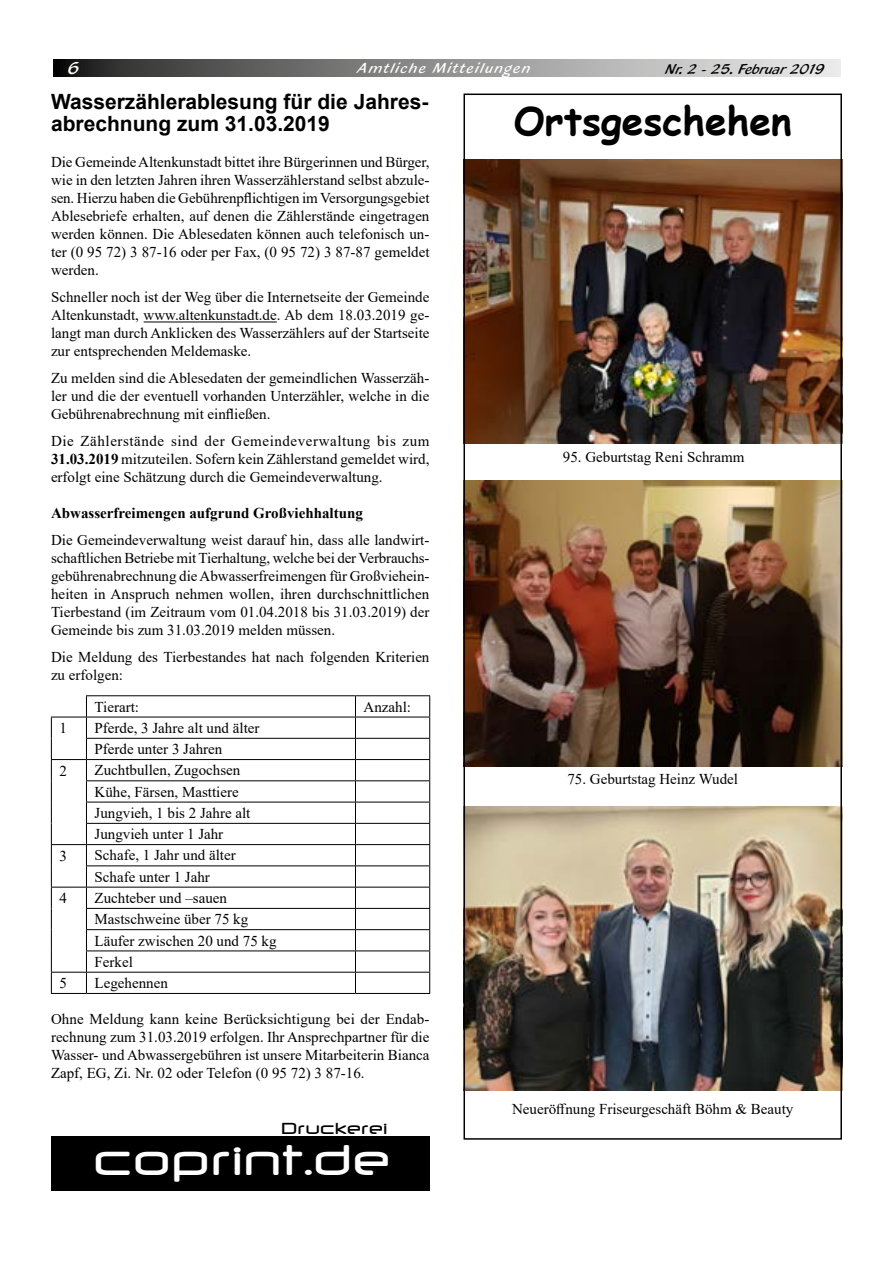
<style>
.page{position:relative;width:893px;height:1263px;background:#fff}
.page>*{position:absolute;margin:0;border:0;box-sizing:border-box;transform-origin:0 0}
.Burgkunstadt_text{font:500 48px "Neuropol";color:#fff}
.Burgkunstadt_text-2{font:700 39px "Comic Sans MS";color:#000}
.Überschr__klein{font:700 21px/22.5px "Arial";color:#000}
.t1{font:18px "Blacklight D";color:#fff}
.Burgkunstadt_text-3{font:500 17.85px "Neuropol";color:#000}
.Burgkunstadt_text-4{font:15px/18px "Times New Roman";color:#000;text-align:justify}
.Burgkunstadt_text-5{font:700 15px "Times New Roman";color:#000}
.t2{font:15px "Blacklight D";letter-spacing:.1em;color:#fff}
.t3{font:15px "Blacklight D";color:#000}
.s1{font-weight:700}
</style>
<div class="page">
<svg style="left:53px;top:59px;width:788px;height:18px;background:#8c8c8b"></svg>
<hr style="left:144px;top:322px;width:133px;height:1px;background:#000">
<hr style="left:86px;top:695px;width:269px;height:1px;background:#000">
<hr style="left:355px;top:695px;width:75px;height:1px;background:#000">
<hr style="left:51px;top:717px;width:35px;height:1px;background:#000">
<hr style="left:86px;top:717px;width:269px;height:1px;background:#000">
<hr style="left:355px;top:717px;width:75px;height:1px;background:#000">
<hr style="left:86px;top:738px;width:269px;height:1px;background:#000">
<hr style="left:355px;top:738px;width:75px;height:1px;background:#000">
<hr style="left:51px;top:759px;width:35px;height:1px;background:#000">
<hr style="left:86px;top:759px;width:269px;height:1px;background:#000">
<hr style="left:355px;top:759px;width:75px;height:1px;background:#000">
<hr style="left:86px;top:780px;width:269px;height:1px;background:#000">
<hr style="left:355px;top:780px;width:75px;height:1px;background:#000">
<hr style="left:86px;top:802px;width:269px;height:1px;background:#000">
<hr style="left:355px;top:802px;width:75px;height:1px;background:#000">
<hr style="left:86px;top:823px;width:269px;height:1px;background:#000">
<hr style="left:355px;top:823px;width:75px;height:1px;background:#000">
<hr style="left:51px;top:844px;width:35px;height:1px;background:#000">
<hr style="left:86px;top:844px;width:269px;height:1px;background:#000">
<hr style="left:355px;top:844px;width:75px;height:1px;background:#000">
<hr style="left:86px;top:865px;width:269px;height:1px;background:#000">
<hr style="left:355px;top:865px;width:75px;height:1px;background:#000">
<hr style="left:51px;top:887px;width:35px;height:1px;background:#000">
<hr style="left:86px;top:887px;width:269px;height:1px;background:#000">
<hr style="left:355px;top:887px;width:75px;height:1px;background:#000">
<hr style="left:86px;top:908px;width:269px;height:1px;background:#000">
<hr style="left:355px;top:908px;width:75px;height:1px;background:#000">
<hr style="left:86px;top:929px;width:269px;height:1px;background:#000">
<hr style="left:355px;top:929px;width:75px;height:1px;background:#000">
<hr style="left:86px;top:950px;width:269px;height:1px;background:#000">
<hr style="left:355px;top:950px;width:75px;height:1px;background:#000">
<hr style="left:51px;top:972px;width:35px;height:1px;background:#000">
<hr style="left:86px;top:972px;width:269px;height:1px;background:#000">
<hr style="left:355px;top:972px;width:75px;height:1px;background:#000">
<hr style="left:51px;top:993px;width:35px;height:1px;background:#000">
<hr style="left:86px;top:993px;width:269px;height:1px;background:#000">
<hr style="left:355px;top:993px;width:75px;height:1px;background:#000">
<svg style="left:51px;top:717px;width:1px;height:276px"></svg>
<svg style="left:86px;top:696px;width:1px;height:297px"></svg>
<svg style="left:355px;top:696px;width:1px;height:297px"></svg>
<svg style="left:429px;top:696px;width:1px;height:297px"></svg>
<img style="left:466px;top:480px;width:373px;height:286px">
<img style="left:466px;top:159px;width:377px;height:285px">
<img style="left:466px;top:807px;width:373px;height:283px">
<div style="left:463px;top:94px;width:379px;height:1046px;border:2px solid #000"></div>
<div style="left:51px;top:1136px;width:378px;height:54px;background:#000"></div>
<p class="t1" style="left:68px;top:57px;width:13px">6</p>
<p class="t2" style="left:358px;top:59px;width:174px">Amtliche Mitteilungen</p>
<p class="t3" style="left:666px;top:60px;width:161px">Nr. 2 - 25. Februar 2019</p>
<p class="Überschr__klein" style="left:51px;top:90px;width:379px">Wasserzählerablesung für die Jahres&shy;abrechnung zum 31.03.2019</p>
<p class="Burgkunstadt_text-4" style="left:51px;top:153px;width:380px">Die Gemeinde Altenkunstadt bittet ihre Bürgerinnen und Bürger, wie in den letzten Jahren ihren Wasserzählerstand selbst abzule&shy;sen. Hierzu haben die Gebührenpflichtigen im Versorgungsgebiet Ablesebriefe erhalten, auf denen die Zählerstände eingetragen werden können. Die Ablesedaten können auch telefonisch un&shy;ter (0 95 72) 3 87-16 oder per Fax, (0 95 72) 3 87-87 gemeldet werden.</p>
<p class="Burgkunstadt_text-4" style="left:51px;top:288px;width:380px">Schneller noch ist der Weg über die Internetseite der Gemeinde Altenkunstadt, www.altenkunstadt.de. Ab dem 18.03.2019 ge&shy;langt man durch Anklicken des Wasserzählers auf der Startseite zur entsprechenden Meldemaske.</p>
<p class="Burgkunstadt_text-4" style="left:51px;top:369px;width:380px">Zu melden sind die Ablesedaten der gemeindlichen Wasserzäh&shy;ler und die der eventuell vorhanden Unterzähler, welche in die Gebührenabrechnung mit einfließen.</p>
<p class="Burgkunstadt_text-4" style="left:51px;top:432px;width:380px">Die Zählerstände sind der Gemeindeverwaltung bis zum <span class="s1">31.03.2019</span> mitzuteilen. Sofern kein Zählerstand gemeldet wird, erfolgt eine Schätzung durch die Gemeindeverwaltung.</p>
<p class="Burgkunstadt_text-5" style="left:51px;top:502px;width:313px">Abwasserfreimengen aufgrund Großviehhaltung</p>
<p class="Burgkunstadt_text-4" style="left:51px;top:531px;width:380px">Die Gemeindeverwaltung weist darauf hin, dass alle landwirt&shy;schaftlichen Betriebe mit Tierhaltung, welche bei der Verbrauchs&shy;gebührenabrechnung die Abwasserfreimengen für Großviehein&shy;heiten in Anspruch nehmen wollen, ihren durchschnittlichen Tierbestand (im Zeitraum vom 01.04.2018 bis 31.03.2019) der Gemeinde bis zum 31.03.2019 melden müssen.</p>
<p class="Burgkunstadt_text-4" style="left:51px;top:648px;width:380px">Die Meldung des Tierbestandes hat nach folgenden Kriterien zu erfolgen:</p>
<p class="Burgkunstadt_text-4" style="left:95px;top:697px;width:46px">Tierart:</p>
<p class="Burgkunstadt_text-4" style="left:364px;top:697px;width:49px">Anzahl:</p>
<p class="Burgkunstadt_text-4" style="left:59px;top:718px;width:9px">1</p>
<p class="Burgkunstadt_text-4" style="left:95px;top:718px;width:166px">Pferde, 3 Jahre alt und älter</p>
<p class="Burgkunstadt_text-4" style="left:95px;top:740px;width:129px">Pferde unter 3 Jahren</p>
<p class="Burgkunstadt_text-4" style="left:59px;top:761px;width:9px">2</p>
<p class="Burgkunstadt_text-4" style="left:95px;top:761px;width:147px">Zuchtbullen, Zugochsen</p>
<p class="Burgkunstadt_text-4" style="left:95px;top:782px;width:146px">Kühe, Färsen, Masttiere</p>
<p class="Burgkunstadt_text-4" style="left:95px;top:803px;width:157px">Jungvieh, 1 bis 2 Jahre alt</p>
<p class="Burgkunstadt_text-4" style="left:95px;top:825px;width:130px">Jungvieh unter 1 Jahr</p>
<p class="Burgkunstadt_text-4" style="left:59px;top:846px;width:9px">3</p>
<p class="Burgkunstadt_text-4" style="left:95px;top:846px;width:143px">Schafe, 1 Jahr und älter</p>
<p class="Burgkunstadt_text-4" style="left:95px;top:867px;width:117px">Schafe unter 1 Jahr</p>
<p class="Burgkunstadt_text-4" style="left:59px;top:889px;width:9px">4</p>
<p class="Burgkunstadt_text-4" style="left:95px;top:888px;width:134px">Zuchteber und –sauen</p>
<p class="Burgkunstadt_text-4" style="left:95px;top:910px;width:155px">Mastschweine über 75 kg</p>
<p class="Burgkunstadt_text-4" style="left:95px;top:931px;width:184px">Läufer zwischen 20 und 75 kg</p>
<p class="Burgkunstadt_text-4" style="left:95px;top:952px;width:40px">Ferkel</p>
<p class="Burgkunstadt_text-4" style="left:59px;top:973px;width:9px">5</p>
<p class="Burgkunstadt_text-4" style="left:95px;top:973px;width:75px">Legehennen</p>
<p class="Burgkunstadt_text-4" style="left:51px;top:1009px;width:380px">Ohne Meldung kann keine Berücksichtigung bei der Endab&shy;rechnung zum 31.03.2019 erfolgen. Ihr Ansprechpartner für die Wasser- und Abwassergebühren ist unsere Mitarbeiterin Bianca Zapf, EG, Zi. Nr. 02 oder Telefon (0 95 72) 3 87-16.</p>
<p class="Burgkunstadt_text-2" style="left:514px;top:92px;width:279px">Ortsgeschehen</p>
<p class="Burgkunstadt_text-4" style="left:563px;top:447px;width:183px">95. Geburtstag Reni Schramm</p>
<p class="Burgkunstadt_text-4" style="left:567px;top:770px;width:172px">75. Geburtstag Heinz Wudel</p>
<p class="Burgkunstadt_text-3" style="left:281px;top:1121px;width:108px">Druckerei</p>
<p class="Burgkunstadt_text" style="left:93px;top:1140px;width:299px">coprint.de</p>
<p class="Burgkunstadt_text-4" style="left:512px;top:1099px;width:283px">Neueröffnung Friseurgeschäft Böhm &amp; Beauty</p>
</div>
